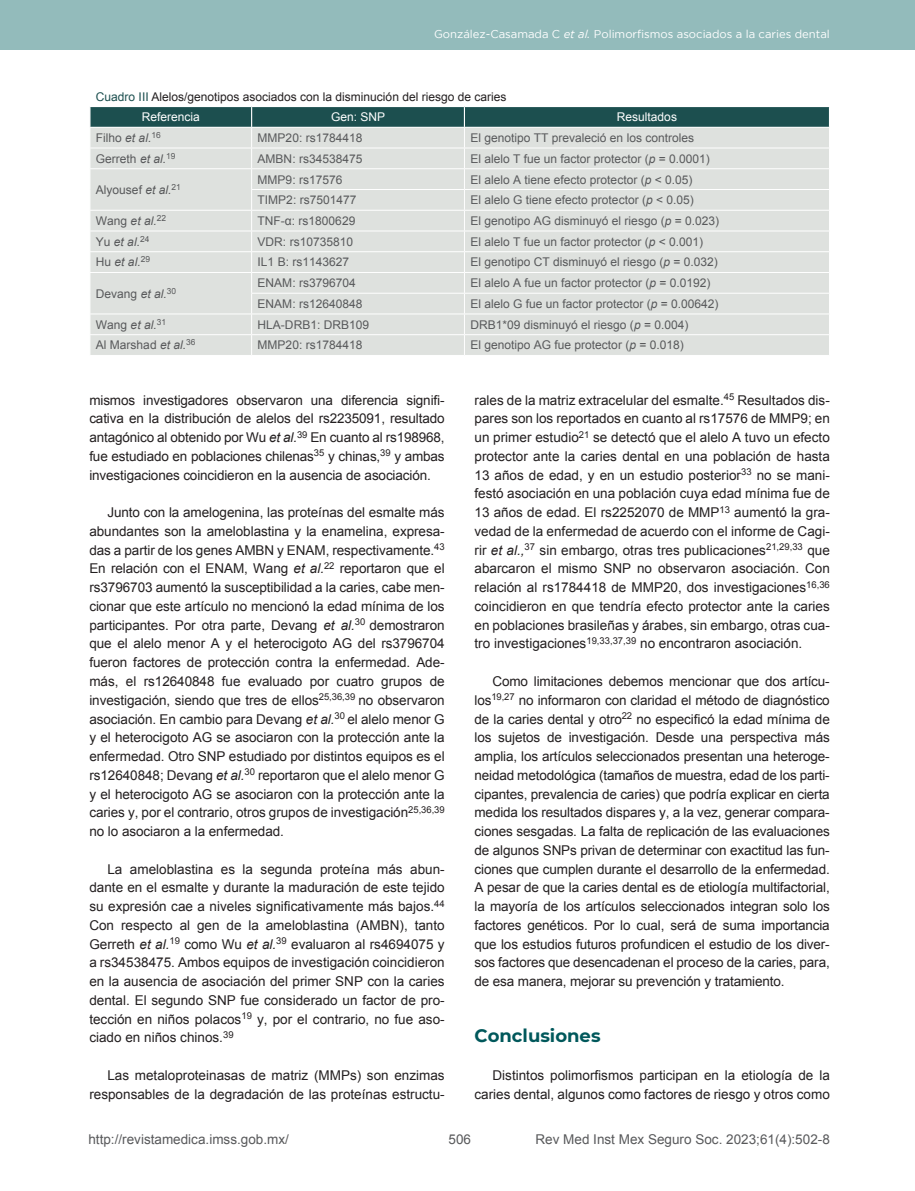
<style>
.page{position:relative;width:915px;height:1191px;background:#fff}
.page>*{position:absolute;margin:0;border:0;box-sizing:border-box;transform-origin:0 0}
.t1{font:700 18px "Montserrat";color:#01585b}
.t2{font:13.5px/18.8px "Arial";color:#231f20;text-align:justify}
.t3{font:13.5px "Arial";color:#58595b}
.t4{font:12px "Arial";color:#58595b}
.t5{font:12px/20.7px "Arial";color:#231f20}
.t6{font:italic 12px "Arial";color:#58595b}
.t7{font:12px "Arial";color:#fff}
.t8{font:11.25px "Gotham";color:#fff}
.s1{font-style:italic}
.s2{color:#1c4f4f}
.s3{color:#fff}
.s4{font-style:normal}
</style>
<div class="page">
<div style="left:0;top:0;width:914px;height:50px;background:#93bbbb"></div>
<svg style="left:90px;top:106px;width:739px;height:249px;background:#d0d6d4"></svg>
<p class="t8" style="left:434px;top:28px;width:397px">González-Casamada C <span class="s1">et al.</span> Polimorfismos asociados a la caries dental</p>
<p class="t5" style="left:142px;top:86px;width:366px;text-indent:-46px"><span class="s2">Cuadro III</span> Alelos/genotipos asociados con la disminución del riesgo de caries<br><span class="s3">Referencia</span></p>
<p class="t7" style="left:331px;top:109px;width:56px">Gen: SNP</p>
<p class="t7" style="left:616px;top:109px;width:62px">Resultados</p>
<p class="t4" style="left:96px;top:130px;width:66px">Filho <span class="s1">et al.</span><sup>16</sup></p>
<p class="t4" style="left:257px;top:130px;width:106px">MMP20: rs1784418</p>
<p class="t4" style="left:470px;top:130px;width:225px">El genotipo TT prevaleció en los controles</p>
<p class="t4" style="left:96px;top:151px;width:81px">Gerreth <span class="s1">et al.</span><sup>19</sup></p>
<p class="t4" style="left:257px;top:151px;width:106px">AMBN: rs34538475</p>
<p class="t4" style="left:470px;top:151px;width:241px">El alelo T fue un factor protector (<span class="s1">p</span> = 0.0001)</p>
<p class="t4" style="left:96px;top:182px;width:86px">Alyousef <span class="s1">et al.</span><sup>21</sup></p>
<p class="t4" style="left:257px;top:171px;width:86px">MMP9: rs17576</p>
<p class="t4" style="left:470px;top:171px;width:223px">El alelo A tiene efecto protector (<span class="s1">p</span> ˂ 0.05)</p>
<p class="t4" style="left:257px;top:192px;width:100px">TIMP2: rs7501477</p>
<p class="t4" style="left:470px;top:192px;width:225px">El alelo G tiene efecto protector (<span class="s1">p</span> ˂ 0.05)</p>
<p class="t6" style="left:96px;top:213px;width:72px"><span class="s4">Wang</span> et al.<sup>22</sup></p>
<p class="t4" style="left:257px;top:213px;width:99px">TNF-α: rs1800629</p>
<p class="t4" style="left:470px;top:213px;width:250px">El genotipo AG disminuyó el riesgo (<span class="s1">p</span> = 0.023)</p>
<p class="t6" style="left:96px;top:234px;width:55px"><span class="s4">Yu</span> et al.<sup>24</sup></p>
<p class="t4" style="left:257px;top:234px;width:97px">VDR: rs10735810</p>
<p class="t4" style="left:470px;top:234px;width:234px">El alelo T fue un factor protector (<span class="s1">p</span> ˂ 0.001)</p>
<p class="t6" style="left:96px;top:254px;width:56px"><span class="s4">Hu</span> et al.<sup>29</sup></p>
<p class="t4" style="left:257px;top:254px;width:93px">IL1 B: rs1143627</p>
<p class="t4" style="left:470px;top:254px;width:249px">El genotipo CT disminuyó el riesgo (<span class="s1">p</span> = 0.032)</p>
<p class="t4" style="left:96px;top:285px;width:82px">Devang <span class="s1">et al.</span><sup>30</sup></p>
<p class="t4" style="left:257px;top:275px;width:100px">ENAM: rs3796704</p>
<p class="t4" style="left:470px;top:275px;width:241px">El alelo A fue un factor protector (<span class="s1">p</span> = 0.0192)</p>
<p class="t4" style="left:257px;top:296px;width:106px">ENAM: rs12640848</p>
<p class="t4" style="left:470px;top:296px;width:249px">El alelo G fue un factor protector (<span class="s1">p</span> = 0.00642)</p>
<p class="t6" style="left:96px;top:317px;width:72px"><span class="s4">Wang</span> et al.<sup>31</sup></p>
<p class="t4" style="left:257px;top:317px;width:113px">HLA-DRB1: DRB109</p>
<p class="t4" style="left:470px;top:317px;width:219px">DRB1*09 disminuyó el riesgo (<span class="s1">p</span> = 0.004)</p>
<p class="t4" style="left:96px;top:337px;width:101px">Al Marshad <span class="s1">et al.</span><sup>36</sup></p>
<p class="t4" style="left:257px;top:337px;width:106px">MMP20: rs1784418</p>
<p class="t4" style="left:470px;top:337px;width:215px">El genotipo AG fue protector (<span class="s1">p</span> = 0.018)</p>
<p class="t2" style="left:89px;top:391px;width:357px">mismos investigadores observaron una diferencia signifi&shy;cativa en la distribución de alelos del rs2235091, resultado antagónico al obtenido por Wu <span class="s1">et al.</span><sup>39</sup> En cuanto al rs198968, fue estudiado en poblaciones chilenas<sup>35</sup> y chinas,<sup>39</sup> y ambas investigaciones coincidieron en la ausencia de asociación.</p>
<p class="t2" style="left:89px;top:503px;width:357px;text-indent:18px">Junto con la amelogenina, las proteínas del esmalte más abundantes son la ameloblastina y la enamelina, expresa&shy;das a partir de los genes AMBN y ENAM, respectivamente.<sup>43<br></sup>En relación con el ENAM, Wang <span class="s1">et al.</span><sup>22</sup> reportaron que el rs3796703 aumentó la susceptibilidad a la caries, cabe men&shy;cionar que este artículo no mencionó la edad mínima de los participantes. Por otra parte, Devang <span class="s1">et al.</span><sup>30</sup> demostraron que el alelo menor A y el heterocigoto AG del rs3796704 fueron factores de protección contra la enfermedad. Ade&shy;más, el rs12640848 fue evaluado por cuatro grupos de investigación, siendo que tres de ellos<sup>25,36,39</sup> no observaron asociación. En cambio para Devang <span class="s1">et al.</span><sup>30</sup> el alelo menor G y el heterocigoto AG se asociaron con la protección ante la enfermedad. Otro SNP estudiado por distintos equipos es el rs12640848; Devang <span class="s1">et al.</span><sup>30</sup> reportaron que el alelo menor G y el heterocigoto AG se asociaron con la protección ante la caries y, por el contrario, otros grupos de investigación<sup>25,36,39 </sup>no lo asociaron a la enfermedad.</p>
<p class="t2" style="left:89px;top:859px;width:357px;text-indent:18px">La ameloblastina es la segunda proteína más abun&shy;dante en el esmalte y durante la maduración de este tejido su expresión cae a niveles significativamente más bajos.<sup>44<br></sup>Con respecto al gen de la ameloblastina (AMBN), tanto Gerreth <span class="s1">et al.</span><sup>19</sup> como Wu <span class="s1">et al.</span><sup>39</sup> evaluaron al rs4694075 y a rs34538475. Ambos equipos de investigación coincidieron en la ausencia de asociación del primer SNP con la caries dental. El segundo SNP fue considerado un factor de pro&shy;tección en niños polacos<sup>19</sup> y, por el contrario, no fue aso&shy;ciado en niños chinos.<sup>39</sup></p>
<p class="t2" style="left:89px;top:1066px;width:357px;text-align:right">Las metaloproteinasas de matriz (MMPs) son enzimas responsables de la degradación de las proteínas estructu-</p>
<p class="t2" style="left:474px;top:391px;width:357px">rales de la matriz extracelular del esmalte.<sup>45</sup> Resultados dis&shy;pares son los reportados en cuanto al rs17576 de MMP9; en un primer estudio<sup>21</sup> se detectó que el alelo A tuvo un efecto protector ante la caries dental en una población de hasta 13 años de edad, y en un estudio posterior<sup>33</sup> no se mani&shy;festó asociación en una población cuya edad mínima fue de 13 años de edad. El rs2252070 de MMP<sup>13</sup> aumentó la gra&shy;vedad de la enfermedad de acuerdo con el informe de Cagi&shy;rir <span class="s1">et al.,</span><sup>37</sup> sin embargo, otras tres publicaciones<sup>21,29,33</sup> que abarcaron el mismo SNP no observaron asociación. Con relación al rs1784418 de MMP20, dos investigaciones<sup>16,36 </sup>coincidieron en que tendría efecto protector ante la caries en poblaciones brasileñas y árabes, sin embargo, otras cua&shy;tro investigaciones<sup>19,33,37,39</sup> no encontraron asociación.</p>
<p class="t2" style="left:474px;top:672px;width:357px;text-indent:18px">Como limitaciones debemos mencionar que dos artícu&shy;los<sup>19,27</sup> no informaron con claridad el método de diagnóstico de la caries dental y otro<sup>22</sup> no especificó la edad mínima de los sujetos de investigación. Desde una perspectiva más amplia, los artículos seleccionados presentan una heteroge&shy;neidad metodológica (tamaños de muestra, edad de los parti&shy;cipantes, prevalencia de caries) que podría explicar en cierta medida los resultados dispares y, a la vez, generar compara&shy;ciones sesgadas. La falta de replicación de las evaluaciones de algunos SNPs privan de determinar con exactitud las fun&shy;ciones que cumplen durante el desarrollo de la enfermedad.<br>A pesar de que la caries dental es de etiología multifactorial, la mayoría de los artículos seleccionados integran solo los factores genéticos. Por lo cual, será de suma importancia que los estudios futuros profundicen el estudio de los diver&shy;sos factores que desencadenan el proceso de la caries, para, de esa manera, mejorar su prevención y tratamiento.</p>
<h1 class="t1" style="left:474px;top:1023px;width:127px">Conclusiones</h1>
<p class="t2" style="left:474px;top:1066px;width:357px;text-align:right">Distintos polimorfismos participan en la etiología de la caries dental, algunos como factores de riesgo y otros como</p>
<p class="t3" style="left:88px;top:1130px;width:202px">http://revistamedica.imss.gob.mx/</p>
<p class="t3" style="left:535px;top:1130px;width:296px">Rev Med Inst Mex Seguro Soc. 2023;61(4):502-8</p>
<p class="t3" style="left:448px;top:1130px;width:24px">506</p>
</div>
